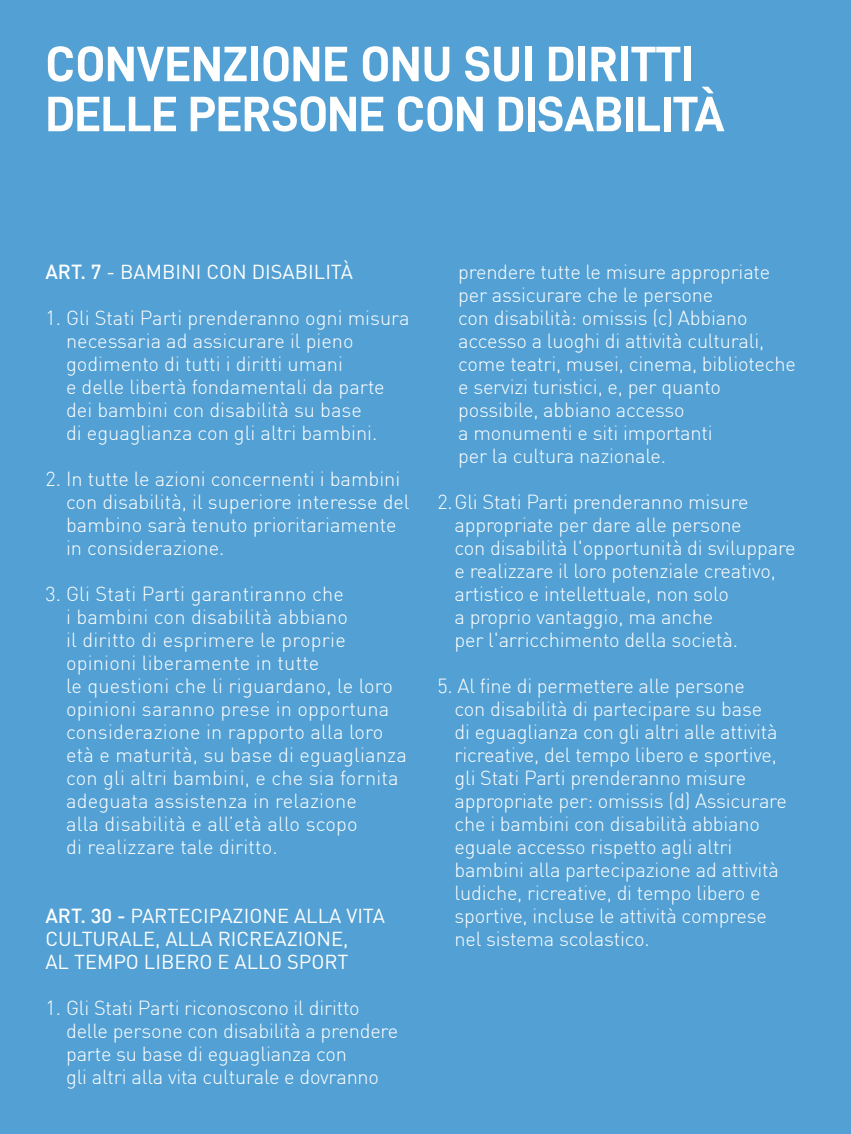
<style>
.page{position:relative;width:851px;height:1134px;background:#fff}
.page>*{position:absolute;margin:0;border:0;box-sizing:border-box;transform-origin:0 0}
.t1{font:50px "D DIN Bold";letter-spacing:-.01em;color:#fff}
.small_title{font:300 20px/23px "DIN";letter-spacing:-.01em;color:#fff}
.small_title-2{font:300 20px/23px "DIN";letter-spacing:.01em;color:#fff}
.small_title-3{font:20px "DIN";color:#fff}
.s1{font-weight:500}
</style>
<div class="page">
<div style="left:0;top:0;width:850px;height:1134px;background:#52a0d4"></div>
<p class="t1" style="left:45px;top:36px;width:649px">CONVENZIONE ONU SUI DIRITTI</p>
<p class="t1" style="left:45px;top:86px;width:680px">DELLE PERSONE CON DISABILITÀ</p>
<p class="small_title-3" style="left:45px;top:259px;width:309px"><span class="s1">ART. 7</span> - BAMBINI CON DISABILITÀ</p>
<p class="small_title" style="left:66px;top:306px;width:345px;text-indent:-21px">1. Gli Stati Parti prenderanno ogni misura necessaria ad assicurare il pieno godimento di tutti i diritti umani<br>e delle libertà fondamentali da parte dei bambini con disabilità su base<br>di eguaglianza con gli altri bambini.</p>
<p class="small_title" style="left:66px;top:467px;width:345px;text-indent:-21px">2. In tutte le azioni concernenti i bambini con disabilità, il superiore interesse del bambino sarà tenuto prioritariamente in considerazione.</p>
<p class="small_title-2" style="left:66px;top:582px;width:342px;text-indent:-21px">3. Gli Stati Parti garantiranno che<br>i bambini con disabilità abbiano<br>il diritto di esprimere le proprie opinioni liberamente in tutte<br>le questioni che li riguardano, le loro opinioni saranno prese in opportuna considerazione in rapporto alla loro età e maturità, su base di eguaglianza con gli altri bambini, e che sia fornita adeguata assistenza in relazione<br>alla disabilità e all’età allo scopo<br>di realizzare tale diritto.</p>
<p class="small_title-3" style="left:45px;top:903px;width:341px"><span class="s1">ART. 30 -</span> PARTECIPAZIONE ALLA VITA</p>
<p class="small_title-3" style="left:45px;top:926px;width:304px">CULTURALE, ALLA RICREAZIONE,</p>
<p class="small_title-3" style="left:45px;top:949px;width:304px">AL TEMPO LIBERO E ALLO SPORT</p>
<p class="small_title" style="left:66px;top:996px;width:334px;text-indent:-21px">1. Gli Stati Parti riconoscono il diritto delle persone con disabilità a prendere parte su base di eguaglianza con<br>gli altri alla vita culturale e dovranno</p>
<p class="small_title" style="left:458px;top:260px;width:339px">prendere tutte le misure appropriate per assicurare che le persone<br>con disabilità: omissis (c) Abbiano accesso a luoghi di attività culturali, come teatri, musei, cinema, biblioteche e servizi turistici, e, per quanto possibile, abbiano accesso<br>a monumenti e siti importanti<br>per la cultura nazionale.</p>
<p class="small_title" style="left:454px;top:490px;width:343px;text-indent:-17px">2.Gli Stati Parti prenderanno misure appropriate per dare alle persone<br>con disabilità l'opportunità di sviluppare e realizzare il loro potenziale creativo, artistico e intellettuale, non solo<br>a proprio vantaggio, ma anche<br>per l'arricchimento della società.</p>
<p class="small_title" style="left:454px;top:674px;width:334px;text-indent:-17px">5. Al fine di permettere alle persone<br>con disabilità di partecipare su base<br>di eguaglianza con gli altri alle attività ricreative, del tempo libero e sportive, gli Stati Parti prenderanno misure appropriate per: omissis (d) Assicurare che i bambini con disabilità abbiano eguale accesso rispetto agli altri bambini alla partecipazione ad attività ludiche, ricreative, di tempo libero e sportive, incluse le attività comprese nel sistema scolastico.</p>
</div>
